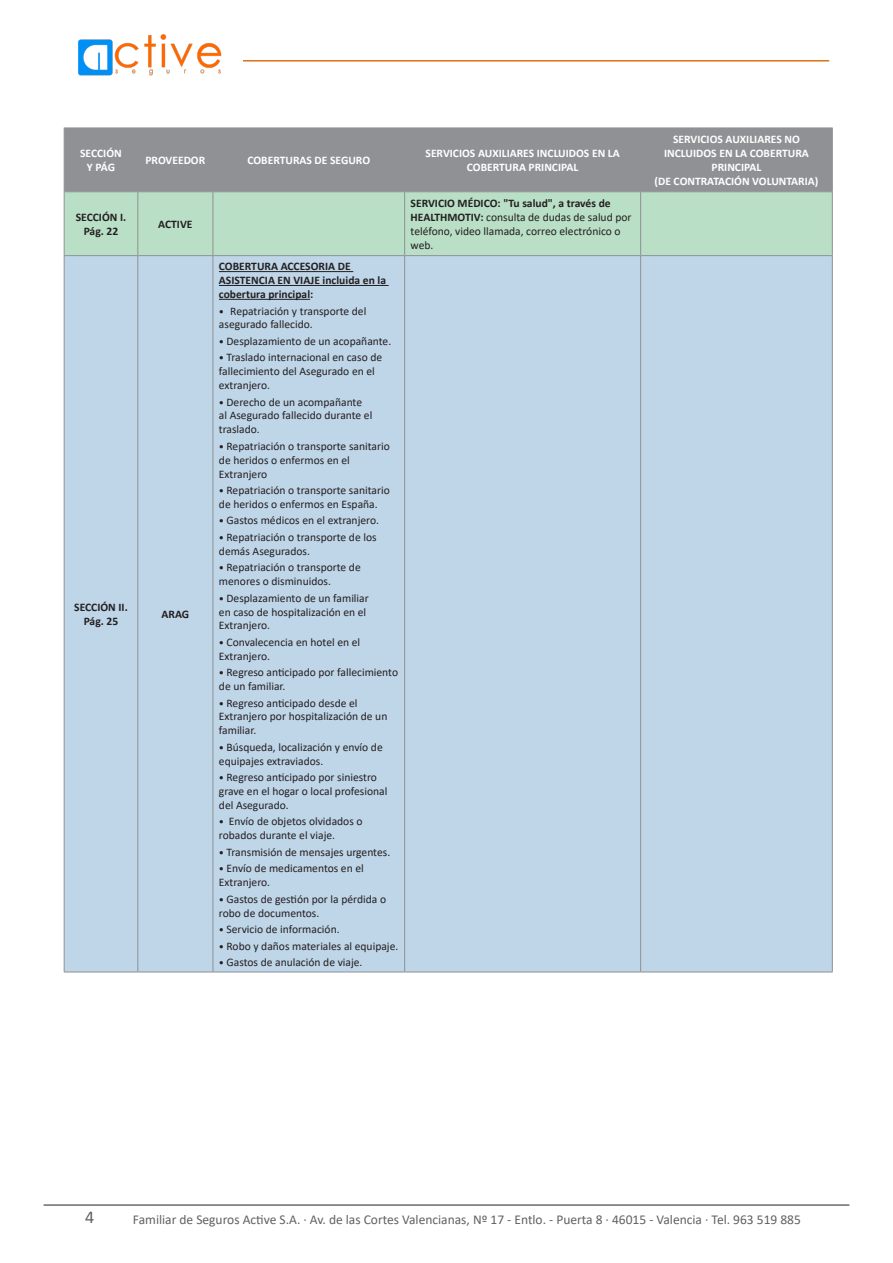
<style>
.page{position:relative;width:893px;height:1263px;background:#fff}
.page>*{position:absolute;margin:0;border:0;box-sizing:border-box;transform-origin:0 0}
.t1{font:18px "Calibri";color:#616164}
.t2{font:13.5px "Calibri";color:#616164}
.t3{font:11.55px/13.8px "Calibri";color:#231f20}
.t4{font:700 11.55px/13.8px "Calibri";color:#fff;text-align:center}
.t5{font:700 11.55px/13.8px "Calibri";color:#231f20;text-align:center}
.s1{font-size:10.5px}
.s2{font-weight:700}
</style>
<div class="page">
<hr style="left:243px;top:60px;width:586px;height:2px;background:#dd7016">
<hr style="left:44px;top:1205px;width:805px;height:1px;background:#231f20">
<img style="left:78px;top:34px;width:144px;height:42px">
<div style="left:65px;top:129px;width:767px;height:62px;background:#8f9194"></div>
<div style="left:65px;top:192px;width:767px;height:63px;background:#b9dfc6"></div>
<div style="left:65px;top:256px;width:767px;height:716px;background:#bfd5e8"></div>
<hr style="left:64px;top:256px;width:1px;height:716px;background:#8f9194">
<hr style="left:64px;top:972px;width:74px;height:1px;background:#8f9194">
<hr style="left:213px;top:972px;width:192px;height:1px;background:#8f9194">
<hr style="left:832px;top:128px;width:1px;height:63px;background:#8f9194">
<hr style="left:832px;top:192px;width:1px;height:63px;background:#8f9194">
<hr style="left:832px;top:256px;width:1px;height:716px;background:#8f9194">
<hr style="left:641px;top:972px;width:192px;height:1px;background:#8f9194">
<hr style="left:640px;top:128px;width:1px;height:63px;background:#8f9194">
<hr style="left:640px;top:192px;width:1px;height:63px;background:#8f9194">
<hr style="left:404px;top:256px;width:1px;height:716px;background:#8f9194">
<hr style="left:640px;top:256px;width:1px;height:716px;background:#8f9194">
<hr style="left:405px;top:972px;width:236px;height:1px;background:#8f9194">
<hr style="left:213px;top:128px;width:1px;height:63px;background:#8f9194">
<hr style="left:404px;top:128px;width:1px;height:63px;background:#8f9194">
<hr style="left:213px;top:192px;width:1px;height:63px;background:#8f9194">
<hr style="left:404px;top:192px;width:1px;height:63px;background:#8f9194">
<hr style="left:64px;top:128px;width:1px;height:63px;background:#8f9194">
<hr style="left:137px;top:128px;width:1px;height:63px;background:#8f9194">
<hr style="left:64px;top:192px;width:1px;height:63px;background:#8f9194">
<hr style="left:137px;top:192px;width:1px;height:63px;background:#8f9194">
<hr style="left:137px;top:256px;width:1px;height:716px;background:#8f9194">
<hr style="left:213px;top:256px;width:1px;height:716px;background:#8f9194">
<hr style="left:138px;top:972px;width:75px;height:1px;background:#8f9194">
<hr style="left:64px;top:191px;width:74px;height:1px;background:#8f9194">
<hr style="left:64px;top:255px;width:74px;height:1px;background:#8f9194">
<hr style="left:138px;top:191px;width:75px;height:1px;background:#8f9194">
<hr style="left:138px;top:255px;width:75px;height:1px;background:#8f9194">
<hr style="left:213px;top:191px;width:192px;height:1px;background:#8f9194">
<hr style="left:213px;top:255px;width:192px;height:1px;background:#8f9194">
<hr style="left:405px;top:191px;width:236px;height:1px;background:#8f9194">
<hr style="left:405px;top:255px;width:236px;height:1px;background:#8f9194">
<hr style="left:641px;top:191px;width:192px;height:1px;background:#8f9194">
<hr style="left:641px;top:255px;width:192px;height:1px;background:#8f9194">
<hr style="left:64px;top:128px;width:74px;height:1px;background:#8f9194">
<hr style="left:138px;top:128px;width:75px;height:1px;background:#8f9194">
<hr style="left:213px;top:128px;width:192px;height:1px;background:#8f9194">
<hr style="left:405px;top:128px;width:236px;height:1px;background:#8f9194">
<hr style="left:641px;top:128px;width:192px;height:1px;background:#8f9194">
<hr style="left:219px;top:271px;width:134px;height:1px;background:#231f20">
<hr style="left:219px;top:285px;width:170px;height:1px;background:#231f20">
<hr style="left:219px;top:299px;width:91px;height:1px;background:#231f20">
<p class="t4" style="left:80px;top:146px;width:43px">SECCIÓN</p>
<p class="t4" style="left:87px;top:160px;width:30px">Y PÁG</p>
<p class="t4" style="left:145px;top:153px;width:61px">PROVEEDOR</p>
<p class="t4" style="left:247px;top:153px;width:124px">COBERTURAS DE SEGURO</p>
<p class="t4" style="left:426px;top:146px;width:196px">SERVICIOS AUXILIARES INCLUIDOS EN LA<br>COBERTURA PRINCIPAL</p>
<p class="t5" style="left:76px;top:210px;width:52px">SECCIÓN I.<br>Pág. 22</p>
<p class="t5" style="left:158px;top:217px;width:36px">ACTIVE</p>
<p class="t5" style="left:74px;top:600px;width:55px">SECCIÓN II.<br>Pág. 25</p>
<p class="t5" style="left:162px;top:607px;width:29px">ARAG</p>
<p class="t5" style="left:219px;top:259px;width:169px;text-align:left">COBERTURA ACCESORIA DE<br>ASISTENCIA EN VIAJE incluida en la cobertura principal:</p>
<p class="t3" style="left:219px;top:303px;width:149px"><span class="s1">•</span> Repatriación y transporte del asegurado fallecido.</p>
<p class="t3" style="left:219px;top:334px;width:174px"><span class="s1">•</span> Desplazamiento de un acopañante.</p>
<p class="t3" style="left:219px;top:350px;width:165px"><span class="s1">•</span> Traslado internacional en caso de fallecimiento del Asegurado en el extranjero.</p>
<p class="t3" style="left:219px;top:395px;width:155px"><span class="s1">•</span> Derecho de un acompañante al Asegurado fallecido durante el traslado.</p>
<p class="t3" style="left:219px;top:439px;width:172px"><span class="s1">•</span> Repatriación o transporte sanitario de heridos o enfermos en el<br>Extranjero</p>
<p class="t3" style="left:219px;top:483px;width:172px"><span class="s1">•</span> Repatriación o transporte sanitario de heridos o enfermos en España.</p>
<p class="t3" style="left:219px;top:513px;width:162px"><span class="s1">•</span> Gastos médicos en el extranjero.</p>
<p class="t3" style="left:219px;top:530px;width:159px"><span class="s1">•</span> Repatriación o transporte de los demás Asegurados.</p>
<p class="t3" style="left:219px;top:560px;width:143px"><span class="s1">•</span> Repatriación o transporte de menores o disminuidos.</p>
<p class="t3" style="left:219px;top:591px;width:151px"><span class="s1">•</span> Desplazamiento de un familiar en caso de hospitalización en el<br>Extranjero.</p>
<p class="t3" style="left:219px;top:635px;width:143px"><span class="s1">•</span> Convalecencia en hotel en el<br>Extranjero.</p>
<p class="t3" style="left:219px;top:665px;width:181px"><span class="s1">•</span> Regreso anticipado por fallecimiento de un familiar.</p>
<p class="t3" style="left:219px;top:695px;width:170px"><span class="s1">•</span> Regreso anticipado desde el<br>Extranjero por hospitalización de un familiar.</p>
<p class="t3" style="left:219px;top:740px;width:165px"><span class="s1">•</span> Búsqueda, localización y envío de equipajes extraviados.</p>
<p class="t3" style="left:219px;top:770px;width:170px"><span class="s1">•</span> Regreso anticipado por siniestro grave en el hogar o local profesional del Asegurado.</p>
<p class="t3" style="left:219px;top:814px;width:145px"><span class="s1">•</span> Envío de objetos olvidados o robados durante el viaje.</p>
<p class="t3" style="left:219px;top:845px;width:173px"><span class="s1">•</span> Transmisión de mensajes urgentes.</p>
<p class="t3" style="left:219px;top:861px;width:146px"><span class="s1">•</span> Envío de medicamentos en el<br>Extranjero.</p>
<p class="t3" style="left:219px;top:892px;width:169px"><span class="s1">•</span> Gastos de gestión por la pérdida o robo de documentos.</p>
<p class="t3" style="left:219px;top:922px;width:122px"><span class="s1">•</span> Servicio de información.</p>
<p class="t3" style="left:219px;top:938px;width:181px"><span class="s1">•</span> Robo y daños materiales al equipaje.</p>
<p class="t3" style="left:219px;top:955px;width:145px"><span class="s1">•</span> Gastos de anulación de viaje.</p>
<p class="t3" style="left:411px;top:196px;width:222px"><span class="s2">SERVICIO MÉDICO: "Tu salud", a través de HEALTHMOTIV:</span> consulta de dudas de salud por teléfono, video llamada, correo electrónico o web.</p>
<p class="t4" style="left:664px;top:133px;width:146px">SERVICIOS AUXILIARES NO<br>INCLUIDOS EN LA COBERTURA<br>PRINCIPAL</p>
<p class="t4" style="left:654px;top:174px;width:165px">(DE CONTRATACIÓN VOLUNTARIA)</p>
<h1 class="t1" style="left:85px;top:1204px;width:11px">4</h1>
<p class="t2" style="left:133px;top:1210px;width:670px">Familiar de Seguros Active S.A. · Av. de las Cortes Valencianas, Nº 17 - Entlo. - Puerta 8 · 46015 - Valencia · Tel. 963 519 885</p>
</div>
